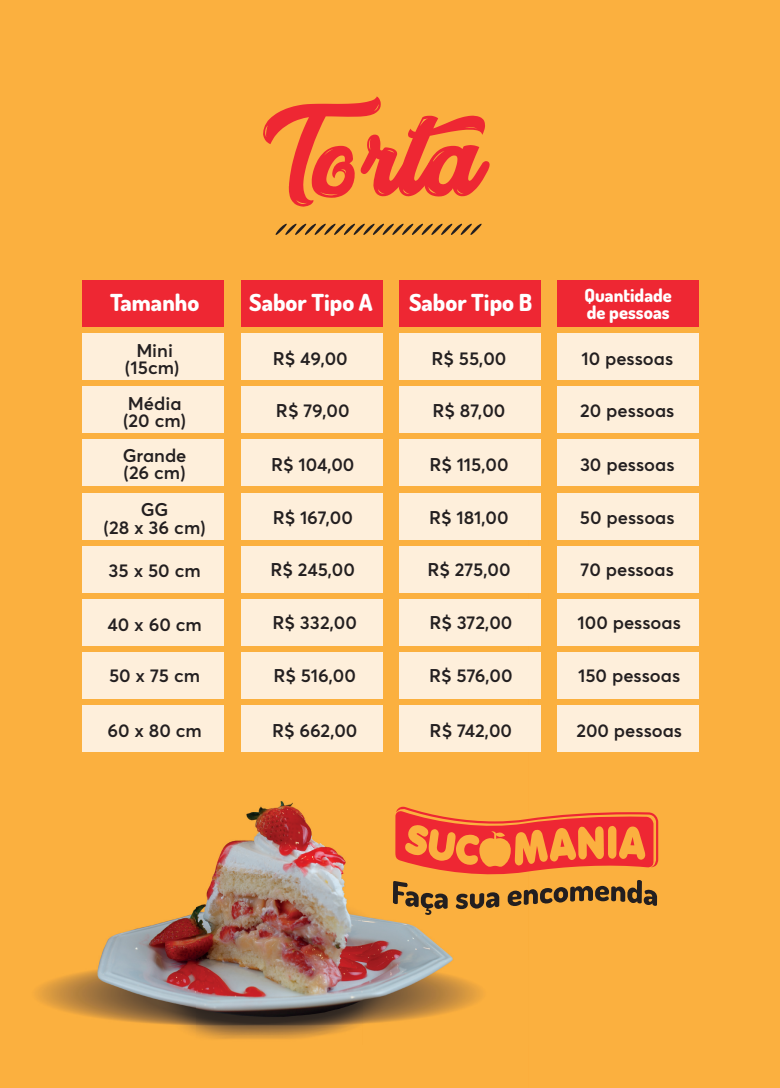
<style>
.page{position:relative;width:780px;height:1088px;background:#fbb03f}
.page>*{position:absolute;margin:0;border:0;box-sizing:border-box;transform-origin:0 0}
.t1{font:115.25px "After Night";color:#ee2733}
.t2{font:800 23.38px "Dosis";color:#fff}
.t3{font:600 18.25px/17.5px "Averta";color:#231f20;text-align:center}
.t4{font:800 18.25px/17.5px "Dosis";color:#fff}
</style>
<div class="page">
<img style="left:36px;top:532px;width:492px;height:507px">
<svg style="left:275px;top:223px;width:207px;height:12px"></svg>
<div style="left:82px;top:280px;width:142px;height:46px;background:#ee2733"></div>
<div style="left:240px;top:280px;width:142px;height:46px;background:#ee2733"></div>
<div style="left:399px;top:280px;width:141px;height:46px;background:#ee2733"></div>
<div style="left:557px;top:280px;width:142px;height:46px;background:#ee2733"></div>
<div style="left:82px;top:333px;width:142px;height:47px;background:#feefdb"></div>
<div style="left:240px;top:333px;width:142px;height:47px;background:#feefdb"></div>
<div style="left:399px;top:333px;width:141px;height:47px;background:#feefdb"></div>
<div style="left:557px;top:333px;width:142px;height:47px;background:#feefdb"></div>
<div style="left:82px;top:387px;width:142px;height:46px;background:#feefdb"></div>
<div style="left:240px;top:387px;width:142px;height:46px;background:#feefdb"></div>
<div style="left:399px;top:387px;width:141px;height:46px;background:#feefdb"></div>
<div style="left:557px;top:387px;width:142px;height:46px;background:#feefdb"></div>
<div style="left:82px;top:440px;width:142px;height:46px;background:#feefdb"></div>
<div style="left:240px;top:440px;width:142px;height:46px;background:#feefdb"></div>
<div style="left:399px;top:440px;width:141px;height:46px;background:#feefdb"></div>
<div style="left:557px;top:440px;width:142px;height:46px;background:#feefdb"></div>
<div style="left:82px;top:493px;width:142px;height:46px;background:#feefdb"></div>
<div style="left:240px;top:493px;width:142px;height:46px;background:#feefdb"></div>
<div style="left:399px;top:493px;width:141px;height:46px;background:#feefdb"></div>
<div style="left:557px;top:493px;width:142px;height:46px;background:#feefdb"></div>
<div style="left:82px;top:546px;width:142px;height:46px;background:#feefdb"></div>
<div style="left:240px;top:546px;width:142px;height:46px;background:#feefdb"></div>
<div style="left:399px;top:546px;width:141px;height:46px;background:#feefdb"></div>
<div style="left:557px;top:546px;width:142px;height:46px;background:#feefdb"></div>
<div style="left:82px;top:599px;width:142px;height:46px;background:#feefdb"></div>
<div style="left:240px;top:599px;width:142px;height:46px;background:#feefdb"></div>
<div style="left:399px;top:599px;width:141px;height:46px;background:#feefdb"></div>
<div style="left:557px;top:599px;width:142px;height:46px;background:#feefdb"></div>
<div style="left:82px;top:652px;width:142px;height:46px;background:#feefdb"></div>
<div style="left:240px;top:652px;width:142px;height:46px;background:#feefdb"></div>
<div style="left:399px;top:652px;width:141px;height:46px;background:#feefdb"></div>
<div style="left:557px;top:652px;width:142px;height:46px;background:#feefdb"></div>
<div style="left:82px;top:706px;width:142px;height:46px;background:#feefdb"></div>
<div style="left:240px;top:706px;width:142px;height:46px;background:#feefdb"></div>
<div style="left:399px;top:706px;width:141px;height:46px;background:#feefdb"></div>
<div style="left:557px;top:706px;width:142px;height:46px;background:#feefdb"></div>
<svg style="left:393px;top:807px;width:265px;height:108px"></svg>
<h1 class="t1" style="left:258px;top:79px;width:233px">To r ta</h1>
<p class="t2" style="left:110px;top:287px;width:91px">Tamanho</p>
<p class="t2" style="left:249px;top:287px;width:125px">Sabor Tipo A</p>
<p class="t2" style="left:409px;top:287px;width:125px">Sabor Tipo B</p>
<p class="t4" style="left:584px;top:286px;width:89px">Quantidade de pessoas</p>
<p class="t3" style="left:125px;top:341px;width:56px">Mini (15cm)</p>
<p class="t3" style="left:273px;top:349px;width:76px">R$ 49,00</p>
<p class="t3" style="left:276px;top:402px;width:75px">R$ 79,00</p>
<p class="t3" style="left:271px;top:456px;width:85px">R$ 104,00</p>
<p class="t3" style="left:273px;top:508px;width:82px">R$ 167,00</p>
<p class="t3" style="left:270px;top:561px;width:86px">R$ 245,00</p>
<p class="t3" style="left:272px;top:614px;width:86px">R$ 332,00</p>
<p class="t3" style="left:273px;top:666px;width:84px">R$ 516,00</p>
<p class="t3" style="left:272px;top:721px;width:87px">R$ 662,00</p>
<p class="t3" style="left:431px;top:349px;width:76px">R$ 55,00</p>
<p class="t3" style="left:432px;top:402px;width:74px">R$ 87,00</p>
<p class="t3" style="left:429px;top:456px;width:81px">R$ 115,00</p>
<p class="t3" style="left:429px;top:508px;width:81px">R$ 181,00</p>
<p class="t3" style="left:427px;top:561px;width:85px">R$ 275,00</p>
<p class="t3" style="left:429px;top:614px;width:85px">R$ 372,00</p>
<p class="t3" style="left:429px;top:666px;width:85px">R$ 576,00</p>
<p class="t3" style="left:429px;top:721px;width:84px">R$ 742,00</p>
<p class="t3" style="left:581px;top:349px;width:93px">10 pessoas</p>
<p class="t3" style="left:580px;top:402px;width:96px">20 pessoas</p>
<p class="t3" style="left:580px;top:456px;width:96px">30 pessoas</p>
<p class="t3" style="left:580px;top:508px;width:96px">50 pessoas</p>
<p class="t3" style="left:580px;top:561px;width:95px">70 pessoas</p>
<p class="t3" style="left:577px;top:614px;width:105px">100 pessoas</p>
<p class="t3" style="left:578px;top:666px;width:103px">150 pessoas</p>
<p class="t3" style="left:576px;top:721px;width:107px">200 pessoas</p>
<p class="t3" style="left:123px;top:394px;width:65px;text-align:left">Média (20 cm)</p>
<p class="t3" style="left:123px;top:446px;width:65px;text-align:left">Grande (26 cm)</p>
<p class="t3" style="left:103px;top:501px;width:104px">GG<br>(28 x 36 cm)</p>
<p class="t3" style="left:108px;top:562px;width:94px">35 x 50 cm</p>
<p class="t3" style="left:107px;top:615px;width:96px">40 x 60 cm</p>
<p class="t3" style="left:109px;top:666px;width:93px">50 x 75 cm</p>
<p class="t3" style="left:107px;top:721px;width:96px">60 x 80 cm</p>
</div>
